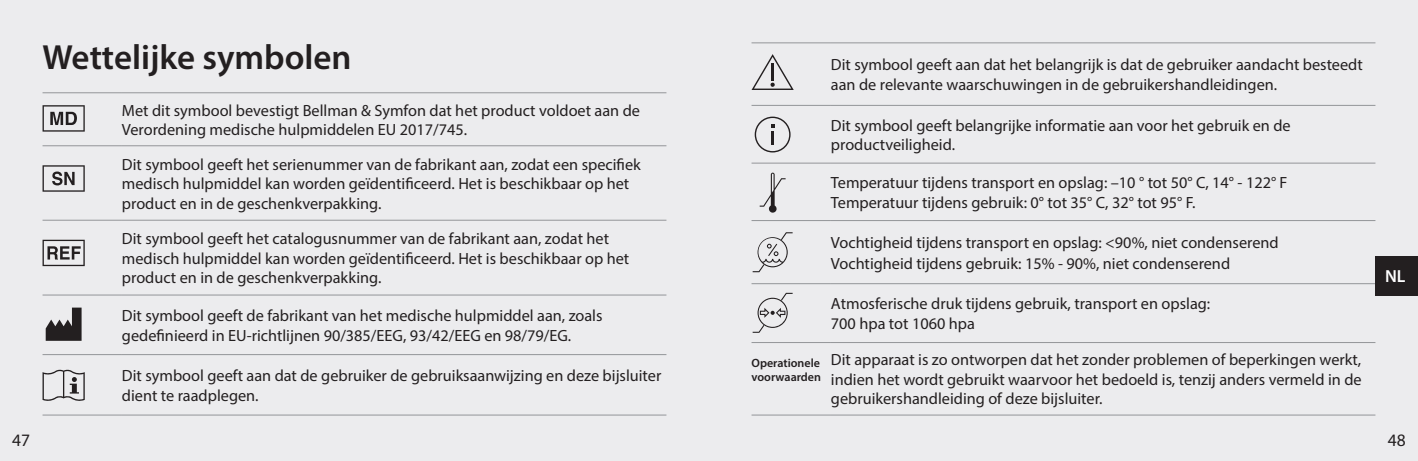
<style>
.page{position:relative;width:1418px;height:461px;background:#fff}
.page>*{position:absolute;margin:0;border:0;box-sizing:border-box;transform-origin:0 0}
.t1{font:600 35px "Myriad Pro";color:#231f20}
.t2{font:17.5px "Myriad Pro";color:#231f20}
.t3{font:600 17.5px "Myriad Pro";color:#fff}
.t4{font:16.25px/19.5px "Myriad Pro";color:#231f20}
.t5{font:600 12px/14.5px "Myriad Pro";color:#231f20}
</style>
<div class="page">
<div style="left:0;top:0;width:1417px;height:461px;background:#ececee"></div>
<hr style="left:43px;top:92px;width:79px;height:1px;background:#939598">
<hr style="left:122px;top:92px;width:544px;height:1px;background:#939598">
<hr style="left:43px;top:145px;width:79px;height:1px;background:#939598">
<hr style="left:122px;top:145px;width:544px;height:1px;background:#939598">
<hr style="left:43px;top:220px;width:79px;height:1px;background:#939598">
<hr style="left:122px;top:220px;width:544px;height:1px;background:#939598">
<hr style="left:43px;top:294px;width:79px;height:1px;background:#939598">
<hr style="left:122px;top:294px;width:544px;height:1px;background:#939598">
<hr style="left:43px;top:354px;width:79px;height:1px;background:#939598">
<hr style="left:122px;top:354px;width:544px;height:1px;background:#939598">
<hr style="left:43px;top:414px;width:79px;height:1px;background:#939598">
<hr style="left:122px;top:414px;width:544px;height:1px;background:#939598">
<svg style="left:43px;top:105px;width:42px;height:27px"></svg>
<svg style="left:43px;top:165px;width:42px;height:27px"></svg>
<svg style="left:43px;top:240px;width:42px;height:26px"></svg>
<svg style="left:46px;top:307px;width:36px;height:34px"></svg>
<svg style="left:43px;top:369px;width:42px;height:32px"></svg>
<hr style="left:751px;top:42px;width:80px;height:1px;background:#939598">
<hr style="left:831px;top:42px;width:544px;height:1px;background:#939598">
<hr style="left:751px;top:105px;width:80px;height:1px;background:#939598">
<hr style="left:831px;top:105px;width:544px;height:1px;background:#939598">
<hr style="left:751px;top:220px;width:80px;height:1px;background:#939598">
<hr style="left:831px;top:220px;width:544px;height:1px;background:#939598">
<hr style="left:751px;top:283px;width:80px;height:1px;background:#939598">
<hr style="left:831px;top:283px;width:544px;height:1px;background:#939598">
<hr style="left:751px;top:163px;width:80px;height:1px;background:#939598">
<hr style="left:831px;top:163px;width:544px;height:1px;background:#939598">
<hr style="left:751px;top:342px;width:80px;height:1px;background:#939598">
<hr style="left:831px;top:342px;width:544px;height:1px;background:#939598">
<hr style="left:751px;top:414px;width:80px;height:1px;background:#939598">
<hr style="left:831px;top:414px;width:544px;height:1px;background:#939598">
<svg style="left:751px;top:54px;width:42px;height:36px"></svg>
<svg style="left:754px;top:117px;width:36px;height:35px"></svg>
<svg style="left:759px;top:173px;width:26px;height:40px"></svg>
<svg style="left:752px;top:232px;width:40px;height:40px"></svg>
<svg style="left:752px;top:293px;width:40px;height:40px"></svg>
<div style="left:1375px;top:256px;width:42px;height:39px;background:#231f20"></div>
<p class="t1" style="left:43px;top:35px;width:310px">Wettelijke symbolen</p>
<p class="t4" style="left:122px;top:100px;width:519px">Met dit symbool bevestigt Bellman &amp; Symfon dat het product voldoet aan de<br>Verordening medische hulpmiddelen EU 2017/745.</p>
<p class="t4" style="left:122px;top:154px;width:520px">Dit symbool geeft het serienummer van de fabrikant aan, zodat een specifiek medisch hulpmiddel kan worden geïdentificeerd. Het is beschikbaar op het product en in de geschenkverpakking.</p>
<p class="t4" style="left:122px;top:229px;width:509px">Dit symbool geeft het catalogusnummer van de fabrikant aan, zodat het medisch hulpmiddel kan worden geïdentificeerd. Het is beschikbaar op het product en in de geschenkverpakking.</p>
<p class="t4" style="left:122px;top:305px;width:482px">Dit symbool geeft de fabrikant van het medische hulpmiddel aan, zoals gedefinieerd in EU-richtlijnen 90/385/EEG, 93/42/EEG en 98/79/EG.</p>
<p class="t4" style="left:122px;top:365px;width:541px">Dit symbool geeft aan dat de gebruiker de gebruiksaanwijzing en deze bijsluiter dient te raadplegen.</p>
<p class="t4" style="left:831px;top:55px;width:533px">Dit symbool geeft aan dat het belangrijk is dat de gebruiker aandacht besteedt aan de relevante waarschuwingen in de gebruikershandleidingen.</p>
<p class="t4" style="left:831px;top:115px;width:461px">Dit symbool geeft belangrijke informatie aan voor het gebruik en de productveiligheid.</p>
<p class="t4" style="left:831px;top:173px;width:458px">Temperatuur tijdens transport en opslag: –10 ° tot 50° C, 14° - 122° F<br>Temperatuur tijdens gebruik: 0° tot 35° C, 32° tot 95° F.</p>
<p class="t4" style="left:831px;top:232px;width:449px">Vochtigheid tijdens transport en opslag: &lt;90%, niet condenserend</p>
<p class="t4" style="left:831px;top:253px;width:401px">Vochtigheid tijdens gebruik: 15% - 90%, niet condenserend</p>
<p class="t4" style="left:831px;top:294px;width:381px">Atmosferische druk tijdens gebruik, transport en opslag:<br>700 hpa tot 1060 hpa</p>
<p class="t5" style="left:751px;top:355px;width:71px">Operationele voorwaarden</p>
<p class="t4" style="left:831px;top:350px;width:532px;text-align:justify">Dit apparaat is zo ontworpen dat het zonder problemen of beperkingen werkt, indien het wordt gebruikt waarvoor het bedoeld is, tenzij anders vermeld in de gebruikershandleiding of deze bijsluiter.</p>
<p class="t3" style="left:1384px;top:264px;width:22px">NL</p>
<p class="t2" style="left:12px;top:429px;width:19px">47</p>
<p class="t2" style="left:1387px;top:429px;width:19px">48</p>
</div>
